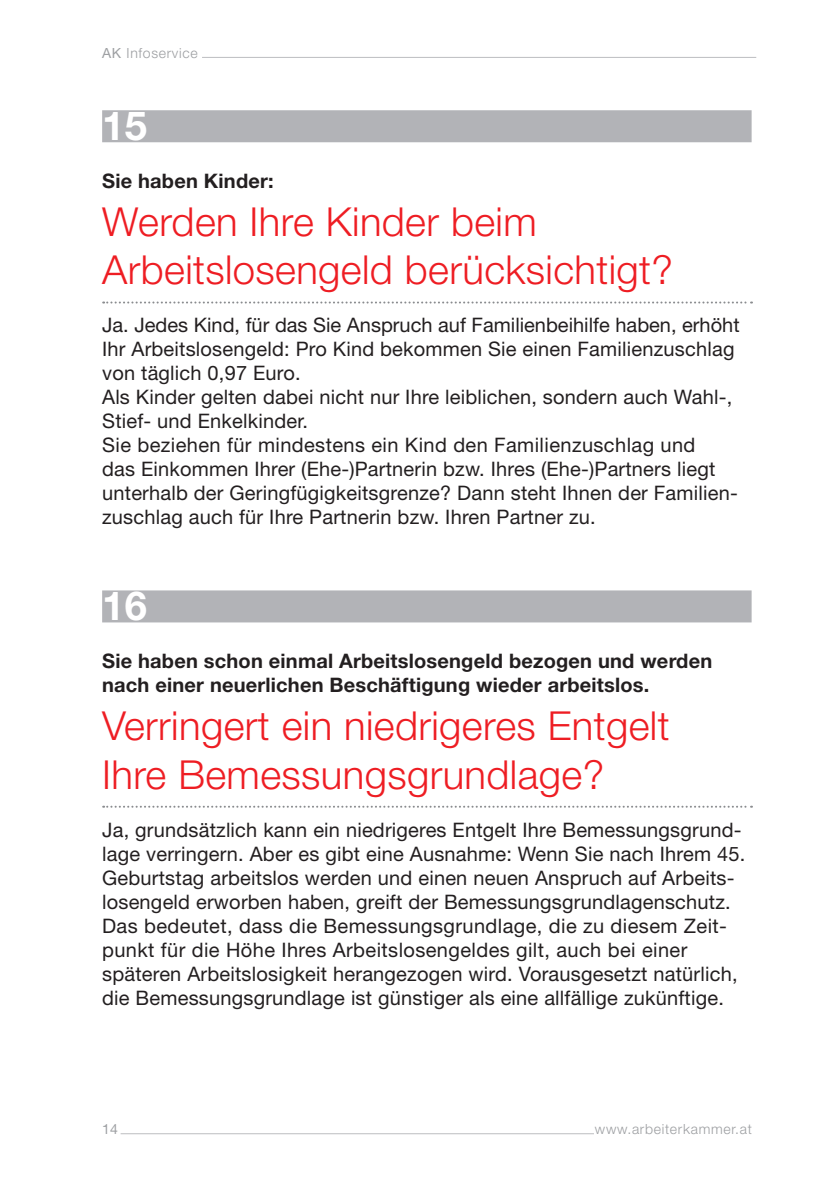
<style>
.page{position:relative;width:840px;height:1191px;background:#fff}
.page>*{position:absolute;margin:0;border:0;box-sizing:border-box;transform-origin:0 0}
.t1{font:300 40px/48px "Helvetica Neue LT Std";letter-spacing:.01em;color:#ee1d23}
.t2{font:700 40px "Helvetica Neue LT Std";color:#fff}
.t3{font:20px/24px "Helvetica Neue LT Std";letter-spacing:.01em;color:#231f20}
.t4{font:700 20px/24px "Helvetica Neue LT Std";letter-spacing:.01em;color:#231f20}
.t5{font:300 14px "Helvetica Neue LT Std";letter-spacing:.05em;color:#9d9fa2}
.t6{font:14px "Helvetica Neue LT Std";color:#9d9fa2}
.s1{font-weight:400}
</style>
<div class="page">
<hr style="left:120px;top:1133px;width:473px;height:1px;background:#bcbdc0">
<hr style="left:202px;top:57px;width:553px;height:1px;background:#bcbdc0">
<div style="left:102px;top:110px;width:649px;height:32px;background:#b2b3b7"></div>
<svg style="left:103px;top:301px;width:648px;height:2px"></svg>
<div style="left:102px;top:590px;width:649px;height:32px;background:#b2b3b7"></div>
<svg style="left:103px;top:805px;width:648px;height:2px"></svg>
<p class="t5" style="left:102px;top:44px;width:97px"><span class="s1">AK</span> Infoservice</p>
<h1 class="t2" style="left:102px;top:101px;width:46px">15</h1>
<p class="t4" style="left:102px;top:169px;width:173px">Sie haben Kinder:</p>
<h1 class="t1" style="left:102px;top:197px;width:572px">Werden Ihre Kinder beim<br>Arbeitslosengeld berücksichtigt?</h1>
<p class="t3" style="left:102px;top:313px;width:638px">Ja. Jedes Kind, für das Sie Anspruch auf Familienbeihilfe haben, erhöht Ihr Arbeitslosengeld: Pro Kind bekommen Sie einen Familienzuschlag von täglich 0,97 Euro.<br>Als Kinder gelten dabei nicht nur Ihre leiblichen, sondern auch Wahl-, Stief- und Enkelkinder.<br>Sie beziehen für mindestens ein Kind den Familienzuschlag und<br>das Einkommen Ihrer (Ehe-)Partnerin bzw. Ihres (Ehe-)Partners liegt unterhalb der Geringfügigkeitsgrenze? Dann steht Ihnen der Familien&shy;zuschlag auch für Ihre Partnerin bzw. Ihren Partner zu.</p>
<h1 class="t2" style="left:102px;top:581px;width:46px">16</h1>
<p class="t4" style="left:102px;top:649px;width:611px">Sie haben schon einmal Arbeitslosengeld bezogen und werden nach einer neuerlichen Beschäftigung wieder arbeitslos.</p>
<h1 class="t1" style="left:102px;top:701px;width:568px">Verringert ein niedrigeres Entgelt<br>Ihre Bemessungsgrundlage?</h1>
<p class="t3" style="left:102px;top:817px;width:644px">Ja, grundsätzlich kann ein niedrigeres Entgelt Ihre Bemessungsgrund&shy;lage verringern. Aber es gibt eine Ausnahme: Wenn Sie nach Ihrem 45.<br>Geburtstag arbeitslos werden und einen neuen Anspruch auf Arbeits&shy;losengeld erworben haben, greift der Bemessungsgrundlagenschutz.<br>Das bedeutet, dass die Bemessungsgrundlage, die zu diesem Zeit&shy;punkt für die Höhe Ihres Arbeitslosengeldes gilt, auch bei einer späteren Arbeitslosigkeit herangezogen wird. Vorausgesetzt natürlich, die Bemessungsgrundlage ist günstiger als eine allfällige zukünftige.</p>
<p class="t6" style="left:102px;top:1120px;width:17px">14</p>
<p class="t5" style="left:594px;top:1120px;width:158px">www.arbeiterkammer.at</p>
</div>
